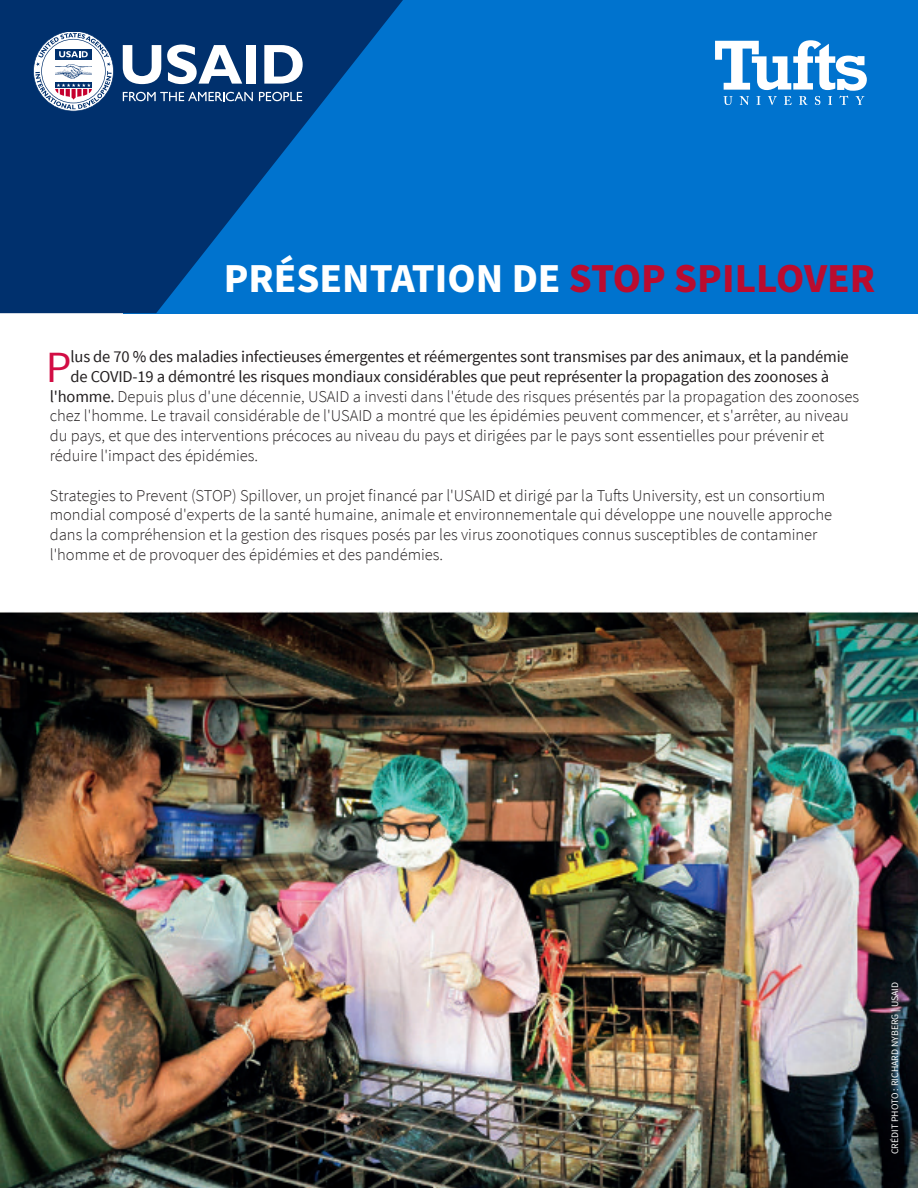
<style>
.page{position:relative;width:918px;height:1188px;background:#fff}
.page>*{position:absolute;margin:0;border:0;box-sizing:border-box;transform-origin:0 0}
.t1{font:44.55px "Source Sans Pro";color:#d20d44}
.t2{font:700 41.25px "Source Sans Pro";color:#fff}
.t3{font:300 16.5px/19.8px "Source Sans Pro";color:#231f20}
.t4{font:16.5px "Source Sans Pro";letter-spacing:-.01em;color:#231f20}
.t5{font:9.75px "Source Sans Pro";color:#fff}
.s1{color:#ba0c2f}
.s2{font-weight:400}
</style>
<div class="page">
<div style="left:123px;top:0;width:795px;height:313px;background:#0073ce"></div>
<svg style="left:0;top:0;width:403px;height:313px;fill:#00306d"></svg>
<svg style="left:715px;top:40px;width:152px;height:65px"></svg>
<svg style="left:123px;top:45px;width:38px;height:39px"></svg>
<svg style="left:123px;top:92px;width:130px;height:9px"></svg>
<svg style="left:259px;top:92px;width:43px;height:9px"></svg>
<svg style="left:167px;top:45px;width:75px;height:39px;background:#849bb8"></svg>
<div style="left:247px;top:45px;width:9px;height:39px;background:#fff"></div>
<svg style="left:264px;top:45px;width:39px;height:39px;background:#99acc4"></svg>
<svg style="left:33px;top:32px;width:81px;height:79px"></svg>
<img style="left:0;top:611px;width:918px;height:577px">
<h1 class="t2" style="left:224px;top:250px;width:653px">PRÉSENTATION DE <span class="s1">STOP SPILLOVER</span></h1>
<p class="t1" style="left:46px;top:339px;width:27px">P</p>
<p class="t4" style="left:71px;top:346px;width:780px">lus de 70 % des maladies infectieuses émergentes et réémergentes sont transmises par des animaux, et la pandémie</p>
<p class="t4" style="left:71px;top:366px;width:760px">de COVID-19 a démontré les risques mondiaux considérables que peut représenter la propagation des zoonoses à</p>
<p class="t3" style="left:50px;top:386px;width:811px"><span class="s2">l'homme.</span> Depuis plus d'une décennie, USAID a investi dans l'étude des risques présentés par la propagation des zoonoses</p>
<p class="t3" style="left:50px;top:406px;width:801px">chez l'homme. Le travail considérable de l'USAID a montré que les épidémies peuvent commencer, et s'arrêter, au niveau</p>
<p class="t3" style="left:50px;top:426px;width:776px">du pays, et que des interventions précoces au niveau du pays et dirigées par le pays sont essentielles pour prévenir et</p>
<p class="t3" style="left:50px;top:446px;width:210px">réduire l'impact des épidémies.</p>
<p class="t3" style="left:50px;top:485px;width:784px">Strategies to Prevent (STOP) Spillover, un projet financé par l'USAID et dirigé par la Tufts University, est un consortium mondial composé d'experts de la santé humaine, animale et environnementale qui développe une nouvelle approche dans la compréhension et la gestion des risques posés par les virus zoonotiques connus susceptibles de contaminer l'homme et de provoquer des épidémies et des pandémies.</p>
<p class="t5" style="left:889px;top:1154px;width:174px;rotate:-90deg">CRÉDIT PHOTO : RICHARD NYBERG | USAID</p>
</div>
